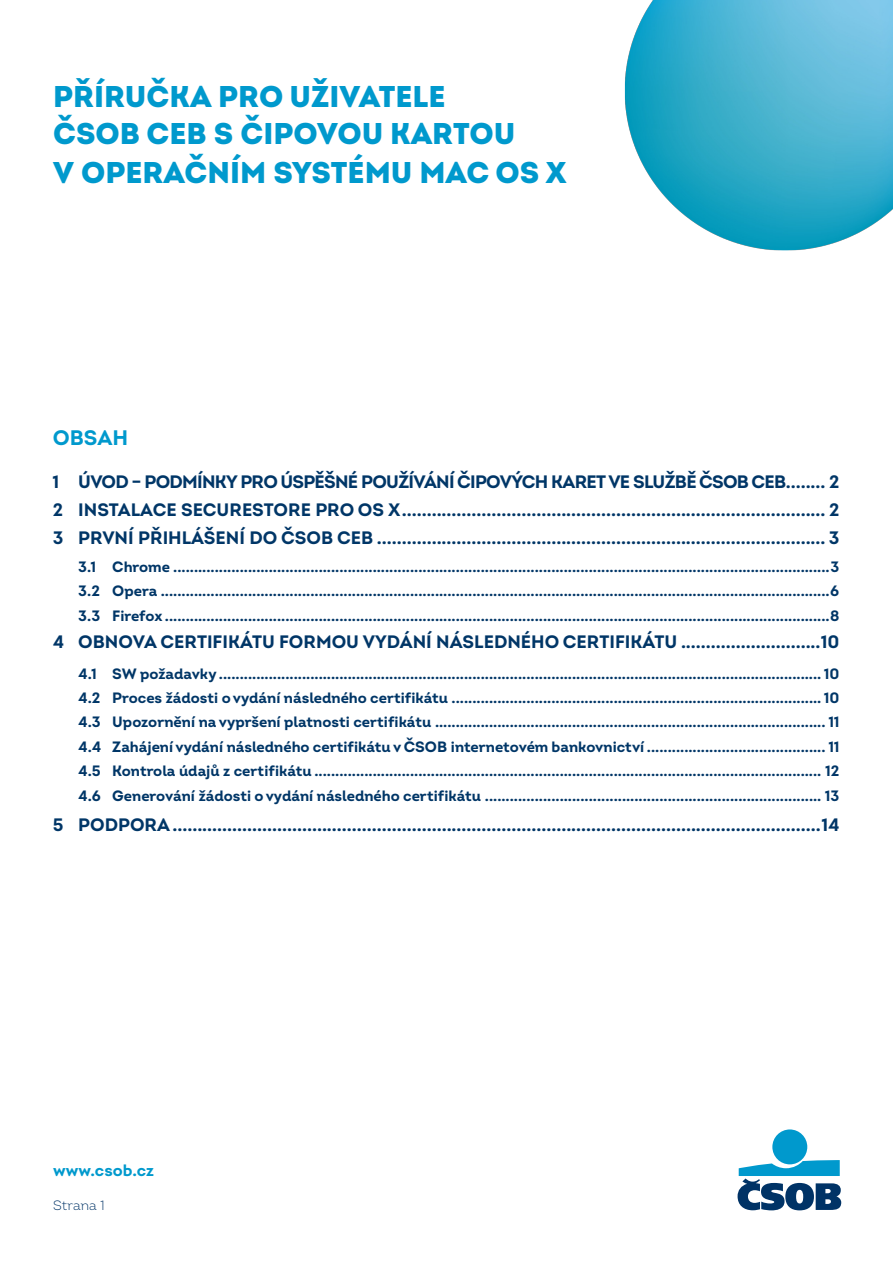
<style>
.page{position:relative;width:893px;height:1263px;background:#fff}
.page>*{position:absolute;margin:0;border:0;box-sizing:border-box;transform-origin:0 0}
.jmeno_produktu_nadpi{font:900 30px/36px "Intro";color:#0099cd}
.nadpis_x{font:700 21px "Intro";color:#0099cd}
.normal_text_obsah{font:700 18px "Intro";color:#003667}
.normal_text_obsah-2{font:700 18px "Intro";letter-spacing:-.04em;color:#003667}
.normal_text{font:700 16.5px "Intro";color:#0099cd}
.normal_text_obsah-3{font:700 15px "Intro";color:#003667}
.normal_text-2{font:300 13.5px "Intro";color:#036}
</style>
<div class="page">
<div style="left:772px;top:1129px;width:35px;height:35px;background:#0099cd;border-radius:50%"></div>
<svg style="left:738px;top:1160px;width:103px;height:50px"></svg>
<img style="left:624px;top:0;width:269px;height:251px">
<p class="jmeno_produktu_nadpi" style="left:53px;top:79px;width:464px">PŘÍRUČKA PRO UŽIVATELE<br>ČSOB CEB S ČIPOVOU KARTOU</p>
<p class="jmeno_produktu_nadpi" style="left:53px;top:154px;width:515px">V OPERAČNÍM SYSTÉMU MAC OS X</p>
<p class="nadpis_x" style="left:53px;top:424px;width:77px">OBSAH</p>
<p class="normal_text_obsah-2" style="left:53px;top:470px;width:788px">1 ÚVOD – PODMÍNKY PRO ÚSPĚŠNÉ POUŽÍVÁNÍ ČIPOVÝCH KARET VE SLUŽBĚ ČSOB CEB........ 2</p>
<p class="normal_text_obsah" style="left:53px;top:498px;width:788px">2 INSTALACE SECURESTORE PRO OS X..................................................................................... 2</p>
<p class="normal_text_obsah" style="left:53px;top:526px;width:788px">3 PRVNÍ PŘIHLÁŠENÍ DO ČSOB CEB .......................................................................................... 3</p>
<p class="normal_text_obsah-3" style="left:78px;top:557px;width:763px">3.1 Chrome ..............................................................................................................................................................3</p>
<p class="normal_text_obsah-3" style="left:78px;top:581px;width:763px">3.2 Opera .................................................................................................................................................................6</p>
<p class="normal_text_obsah-3" style="left:78px;top:606px;width:763px">3.3 Firefox ................................................................................................................................................................8</p>
<p class="normal_text_obsah" style="left:53px;top:631px;width:788px">4 OBNOVA CERTIFIKÁTU FORMOU VYDÁNÍ NÁSLEDNÉHO CERTIFIKÁTU ............................10</p>
<p class="normal_text_obsah-3" style="left:78px;top:664px;width:763px">4.1 SW požadavky ................................................................................................................................................. 10</p>
<p class="normal_text_obsah-3" style="left:78px;top:688px;width:763px">4.2 Proces žádosti o vydání následného certifikátu ......................................................................................... 10</p>
<p class="normal_text_obsah-3" style="left:78px;top:713px;width:763px">4.3 Upozornění na vypršení platnosti certifikátu .............................................................................................. 11</p>
<p class="normal_text_obsah-3" style="left:78px;top:737px;width:763px">4.4 Zahájení vydání následného certifikátu v ČSOB internetovém bankovnictví ........................................... 11</p>
<p class="normal_text_obsah-3" style="left:78px;top:761px;width:763px">4.5 Kontrola údajů z certifikátu .......................................................................................................................... 12</p>
<p class="normal_text_obsah-3" style="left:78px;top:786px;width:763px">4.6 Generování žádosti o vydání následného certifikátu ................................................................................. 13</p>
<p class="normal_text_obsah" style="left:53px;top:813px;width:788px">5 PODPORA..................................................................................................................................14</p>
<p class="normal_text" style="left:53px;top:1160px;width:102px">www.csob.cz</p>
<p class="normal_text-2" style="left:53px;top:1197px;width:53px">Strana 1</p>
</div>
